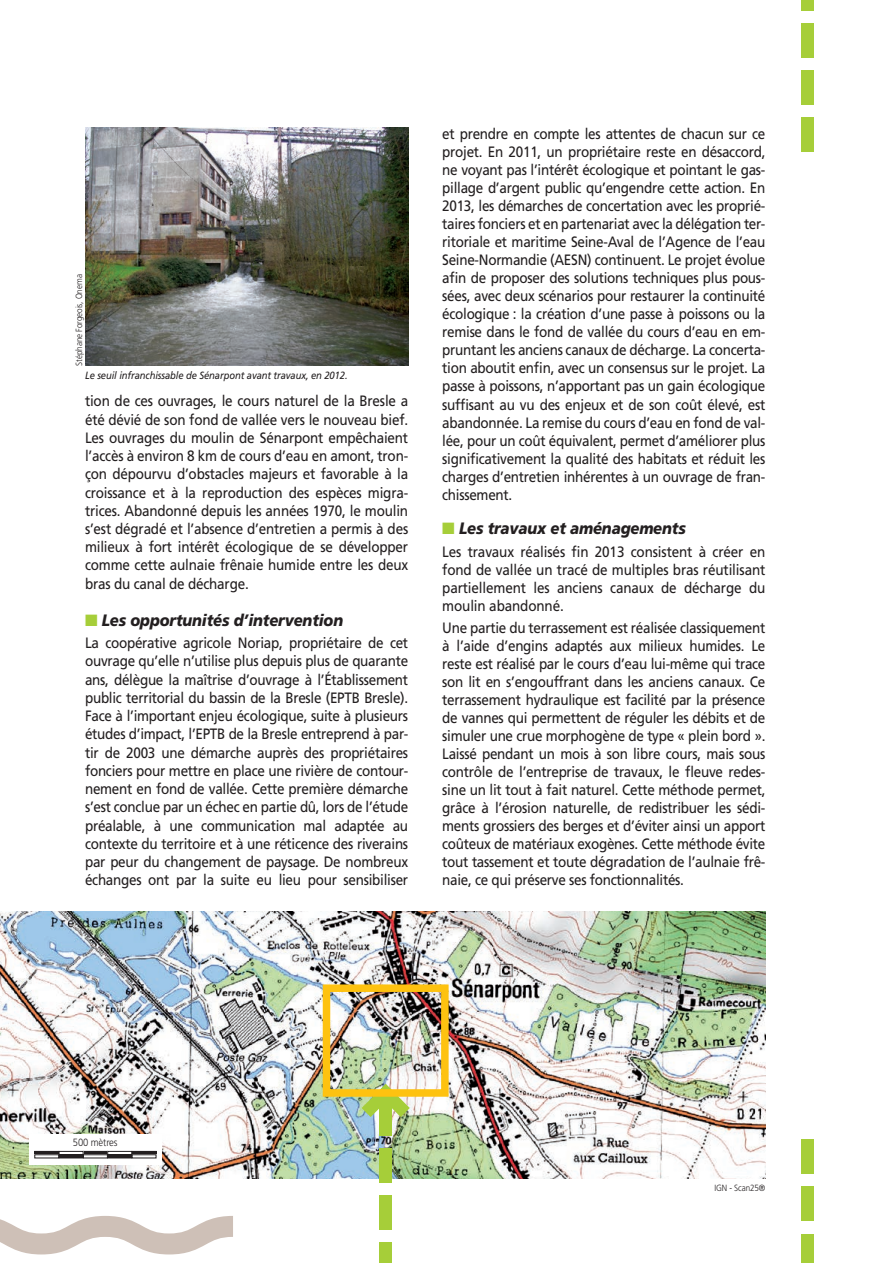
<style>
.page{position:relative;width:893px;height:1263px;background:#fff}
.page>*{position:absolute;margin:0;border:0;box-sizing:border-box;transform-origin:0 0}
.t1{font:italic 900 16.5px "Frutiger";letter-spacing:-.01em;color:#231f20;scale:.9 1}
.t2{font:15px/18px "Frutiger";letter-spacing:-.02em;color:#231f20;text-align:justify;scale:.9 1}
.t3{font:italic 10.5px "Frutiger";letter-spacing:-.01em;color:#231f20;scale:.9 1}
.t4{font:300 10.5px "Frutiger";letter-spacing:-.01em;color:#231f20;scale:.9 1}
.t5{font:300 9px "Frutiger";letter-spacing:-.01em;color:#231f20;scale:.9 1}
.s1{color:#a6ce39}
</style>
<div class="page">
<svg style="left:0;top:1216px;width:233px;height:38px"></svg>
<div style="left:801px;top:118px;width:13px;height:34px;background:#a6ce39"></div>
<div style="left:801px;top:71px;width:13px;height:34px;background:#a6ce39"></div>
<div style="left:801px;top:24px;width:13px;height:34px;background:#a6ce39"></div>
<div style="left:801px;top:0;width:13px;height:11px;background:#a6ce39"></div>
<div style="left:801px;top:1140px;width:13px;height:34px;background:#a6ce39"></div>
<div style="left:801px;top:1187px;width:13px;height:34px;background:#a6ce39"></div>
<div style="left:801px;top:1234px;width:13px;height:29px;background:#a6ce39"></div>
<img style="left:0;top:911px;width:765px;height:267px">
<div style="left:379px;top:1101px;width:13px;height:34px;background:#a6ce39"></div>
<svg style="left:362px;top:1084px;width:48px;height:33px"></svg>
<div style="left:379px;top:1148px;width:13px;height:34px;background:#a6ce39"></div>
<div style="left:379px;top:1242px;width:13px;height:21px;background:#a6ce39"></div>
<div style="left:379px;top:1195px;width:13px;height:34px;background:#a6ce39"></div>
<div style="left:323px;top:984px;width:126px;height:113px;border:8px solid #fec210"></div>
<div style="left:29px;top:1134px;width:132px;height:30px;background:#fff"></div>
<div style="left:34px;top:1151px;width:25px;height:4px;border:1px solid #231f20"></div>
<div style="left:132px;top:1151px;width:24px;height:4px;border:1px solid #231f20"></div>
<div style="left:83px;top:1151px;width:25px;height:4px;border:1px solid #231f20"></div>
<div style="left:59px;top:1151px;width:24px;height:4px;border:1px solid #231f20"></div>
<div style="left:107px;top:1151px;width:25px;height:4px;border:1px solid #231f20"></div>
<div style="left:59px;top:1154px;width:24px;height:4px;border:1px solid #231f20"></div>
<div style="left:107px;top:1154px;width:25px;height:4px;border:1px solid #231f20"></div>
<img style="left:85px;top:128px;width:323px;height:238px">
<p class="t5" style="left:74px;top:366px;width:103px;rotate:-90deg">Stéphane Forgeois, Onema</p>
<p class="t3" style="left:85px;top:369px;width:293px">Le seuil infranchissable de Sénarpont avant travaux, en 2012.</p>
<p class="t2" style="left:85px;top:392px;width:361px">tion de ces ouvrages, le cours naturel de la Bresle a été dévié de son fond de vallée vers le nouveau bief.<br>Les ouvrages du moulin de Sénarpont empêchaient l’accès à environ 8 km de cours d’eau en amont, tron&shy;çon dépourvu d’obstacles majeurs et favorable à la croissance et à la reproduction des espèces migra&shy;trices. Abandonné depuis les années 1970, le moulin s’est dégradé et l’absence d’entretien a permis à des milieux à fort intérêt écologique de se développer comme cette aulnaie frênaie humide entre les deux bras du canal de décharge.</p>
<p class="t1" style="left:85px;top:610px;width:288px"><span class="s1">■</span> Les opportunités d’intervention</p>
<p class="t2" style="left:85px;top:634px;width:361px">La coopérative agricole Noriap, propriétaire de cet ouvrage qu’elle n’utilise plus depuis plus de quarante ans, délègue la maîtrise d’ouvrage à l’Établissement public territorial du bassin de la Bresle (EPTB Bresle).<br>Face à l’important enjeu écologique, suite à plusieurs études d’impact, l’EPTB de la Bresle entreprend à par&shy;tir de 2003 une démarche auprès des propriétaires fonciers pour mettre en place une rivière de contour&shy;nement en fond de vallée. Cette première démarche s’est conclue par un échec en partie dû, lors de l’étude préalable, à une communication mal adaptée au contexte du territoire et à une réticence des riverains par peur du changement de paysage. De nombreux échanges ont par la suite eu lieu pour sensibiliser</p>
<p class="t2" style="left:442px;top:125px;width:361px">et prendre en compte les attentes de chacun sur ce projet. En 2011, un propriétaire reste en désaccord, ne voyant pas l’intérêt écologique et pointant le gas&shy;pillage d’argent public qu’engendre cette action. En 2013, les démarches de concertation avec les proprié&shy;taires fonciers et en partenariat avec la délégation ter&shy;ritoriale et maritime Seine-Aval de l’Agence de l’eau Seine-Normandie (AESN) continuent. Le projet évolue afin de proposer des solutions techniques plus pous&shy;sées, avec deux scénarios pour restaurer la continuité écologique : la création d’une passe à poissons ou la remise dans le fond de vallée du cours d’eau en em&shy;pruntant les anciens canaux de décharge. La concerta&shy;tion aboutit enfin, avec un consensus sur le projet. La passe à poissons, n’apportant pas un gain écologique suffisant au vu des enjeux et de son coût élevé, est abandonnée. La remise du cours d’eau en fond de val&shy;lée, pour un coût équivalent, permet d’améliorer plus significativement la qualité des habitats et réduit les charges d’entretien inhérentes à un ouvrage de fran&shy;chissement.</p>
<p class="t1" style="left:442px;top:519px;width:272px"><span class="s1">■</span> Les travaux et aménagements</p>
<p class="t2" style="left:442px;top:542px;width:361px">Les travaux réalisés fin 2013 consistent à créer en fond de vallée un tracé de multiples bras réutilisant partiellement les anciens canaux de décharge du moulin abandonné.</p>
<p class="t2" style="left:442px;top:619px;width:361px">Une partie du terrassement est réalisée classiquement à l’aide d’engins adaptés aux milieux humides. Le reste est réalisé par le cours d’eau lui-même qui trace son lit en s’engouffrant dans les anciens canaux. Ce terrassement hydraulique est facilité par la présence de vannes qui permettent de réguler les débits et de simuler une crue morphogène de type « plein bord ».<br>Laissé pendant un mois à son libre cours, mais sous contrôle de l’entreprise de travaux, le fleuve redes&shy;sine un lit tout à fait naturel. Cette méthode permet, grâce à l’érosion naturelle, de redistribuer les sédi&shy;ments grossiers des berges et d’éviter ainsi un apport coûteux de matériaux exogènes. Cette méthode évite tout tassement et toute dégradation de l’aulnaie frê&shy;naie, ce qui préserve ses fonctionnalités.</p>
<p class="t4" style="left:73px;top:1137px;width:51px">500 mètres</p>
<p class="t5" style="left:714px;top:1182px;width:58px">IGN - Scan25®</p>
</div>
